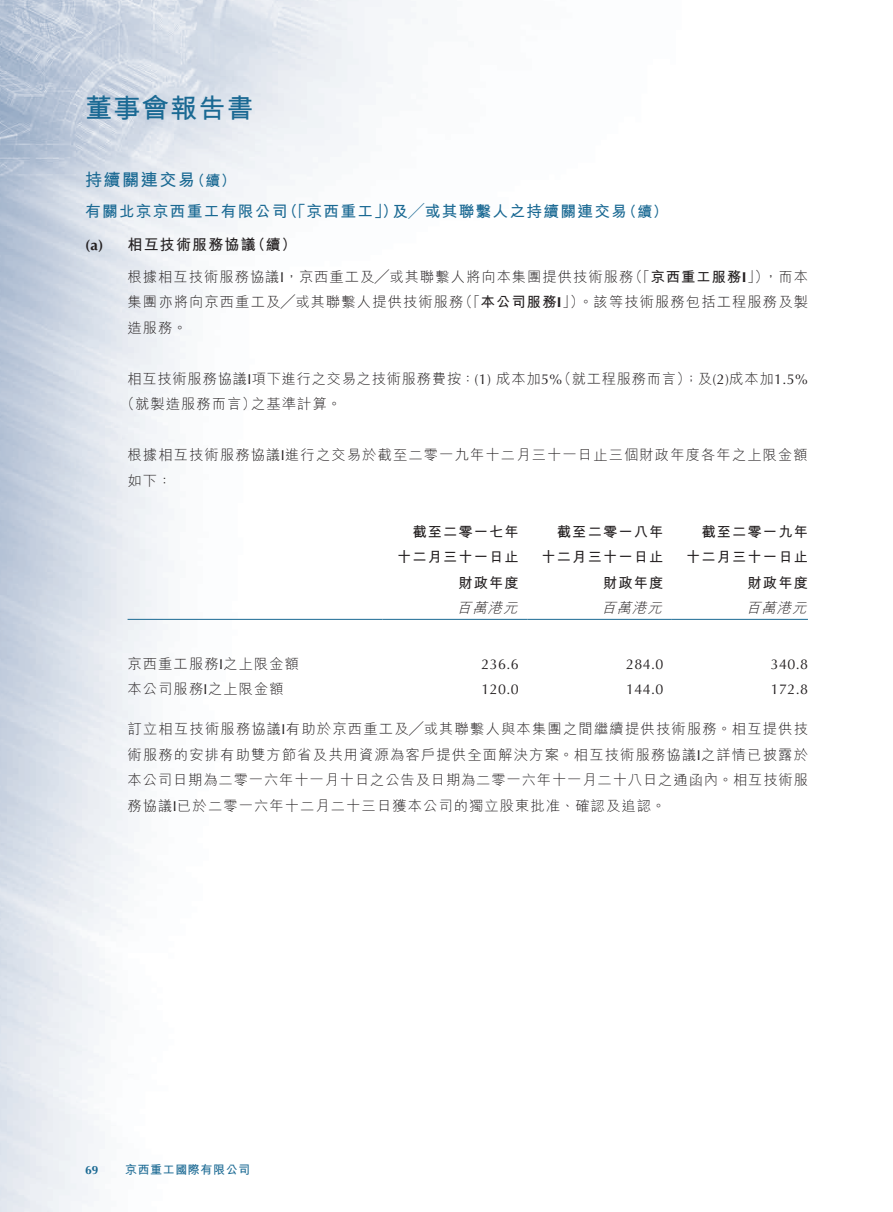
<style>
.page{position:relative;width:893px;height:1212px;background:#fff}
.page>*{position:absolute;margin:0;border:0;box-sizing:border-box;transform-origin:0 0}
.t1{font:700 27px "M Hei HK";letter-spacing:.05em;color:#1a6993}
._01_H1{font:700 17.25px "M Hei HK";letter-spacing:.08em;color:#1a6993}
._02_H2{font:700 15.75px "M Hei HK";letter-spacing:.08em;color:#1a6993}
._03_H3{font:700 15px "M Hei HK";letter-spacing:.08em;color:#231f20}
._01_H1-2{font:700 15px "M Hei HK";color:#1a6993}
._02_H2-2{font:700 15px "M Hei HK";color:#1a6993}
._03_H3-2{font:700 15px "Optima LT Std";color:#231f20}
._00_txt{font:300 14.25px/25.5px "M Hei HK";letter-spacing:.08em;color:#231f20}
._00_txt-2{font:300 14.25px/25.5px "M Hei HK";letter-spacing:.055em;color:#231f20}
._50_Table_txt{font:700 14.25px "M Hei HK";letter-spacing:.08em;color:#231f20}
._50_Table_txt-2{font:14.25px "Optima LT Std";letter-spacing:.03em;color:#231f20}
._50_Table_txt-3{font:300 14.25px "M Hei HK";letter-spacing:.08em;color:#231f20}
._50_Table_txt-4{font:italic 300 14.25px "M Hei HK";color:#231f20}
._00_txt-3{font:700 14.25px "M Hei HK";letter-spacing:.075em;color:#231f20}
.t2{font:700 12px "M Hei HK";letter-spacing:.05em;color:#1a6993}
.t3{font:700 12px "Optima LT Std";color:#1a6993}
.s1{font-family:"Optima LT Std";font-weight:400}
.s2{font-weight:700}
.s3{font-family:"Optima LT Std";font-weight:700}
.s4{font-weight:300}
.s5{font-family:"Optima LT Std"}
</style>
<div class="page">
<img style="left:0;top:0;width:808px;height:1212px">
<hr style="left:128px;top:619px;width:255px;height:1px;background:#1a6993">
<hr style="left:383px;top:619px;width:144px;height:1px;background:#1a6993">
<hr style="left:527px;top:619px;width:145px;height:1px;background:#1a6993">
<hr style="left:672px;top:619px;width:136px;height:1px;background:#1a6993">
<h1 class="t1" style="left:85px;top:88px;width:170px">董事會報告書</h1>
<p class="_01_H1" style="left:85px;top:167px;width:112px">持續關連交易</p>
<p class="_01_H1-2" style="left:190px;top:169px;width:47px">（續(</p>
<p class="_02_H2" style="left:392px;top:200px;width:236px">及╱或其聯繫人之持續關連交易</p>
<p class="_02_H2" style="left:85px;top:200px;width:204px">有關北京京西重工有限公司</p>
<p class="_03_H3" style="left:251px;top:233px;width:47px">（續(</p>
<p class="_02_H2" style="left:282px;top:200px;width:117px">（「京西重工」）</p>
<p class="_02_H2-2" style="left:622px;top:201px;width:47px">（續(</p>
<p class="_03_H3" style="left:128px;top:233px;width:130px">相互技術服務協議</p>
<p class="_03_H3-2" style="left:85px;top:236px;width:20px">a( )</p>
<p class="_00_txt" style="left:459px;top:263px;width:351px;text-indent:-331px">根據相互技術服務協議<span class="s1">I</span>，京西重工及╱或其聯繫人將向本集團提供技術服務<br>（「<span class="s2">本公司服務</span><span class="s3">I</span>」）。該等技術服務包括工程服務及製</p>
<p class="_00_txt-3" style="left:628px;top:266px;width:142px"><span class="s4">（「</span>京西重工服務<span class="s5">I</span><span class="s4">」）</span></p>
<p class="_00_txt" style="left:764px;top:263px;width:46px">，而本</p>
<p class="_00_txt" style="left:128px;top:289px;width:337px">集團亦將向京西重工及╱或其聯繫人提供技術服務造服務。</p>
<p class="_00_txt-2" style="left:557px;top:365px;width:252px">（就工程服務而言）；及 <span class="s1">)2(</span> 成本加<span class="s1">1.5%</span></p>
<p class="_00_txt-2" style="left:251px;top:365px;width:312px;text-indent:-124px">相互技術服務協議<span class="s1">I</span>項下進行之交易之技術服務費按： <span class="s1">1( )</span> 成本加<span class="s1">5%</span>之基準計算。</p>
<p class="_00_txt" style="left:120px;top:391px;width:137px">（就製造服務而言）</p>
<p class="_00_txt" style="left:128px;top:442px;width:682px">根據相互技術服務協議<span class="s1">I</span>進行之交易於截至二零一九年十二月三十一日止三個財政年度各年之上限金額如下：</p>
<p class="_50_Table_txt" style="left:412px;top:521px;width:108px">截至二零一七年</p>
<p class="_50_Table_txt" style="left:397px;top:547px;width:123px">十二月三十一日止</p>
<p class="_50_Table_txt" style="left:458px;top:572px;width:62px">財政年度</p>
<p class="_50_Table_txt" style="left:557px;top:521px;width:108px">截至二零一八年</p>
<p class="_50_Table_txt" style="left:542px;top:547px;width:123px">十二月三十一日止</p>
<p class="_50_Table_txt" style="left:603px;top:572px;width:62px">財政年度</p>
<p class="_50_Table_txt" style="left:701px;top:521px;width:108px">截至二零一九年</p>
<p class="_50_Table_txt" style="left:686px;top:547px;width:123px">十二月三十一日止</p>
<p class="_50_Table_txt" style="left:748px;top:572px;width:62px">財政年度</p>
<p class="_50_Table_txt-4" style="left:746px;top:598px;width:67px">百萬港元</p>
<p class="_50_Table_txt-4" style="left:457px;top:598px;width:67px">百萬港元</p>
<p class="_50_Table_txt-4" style="left:602px;top:598px;width:67px">百萬港元</p>
<p class="_50_Table_txt-3" style="left:128px;top:654px;width:173px">京西重工服務<span class="s1">I</span>之上限金額</p>
<p class="_50_Table_txt-2" style="left:482px;top:656px;width:39px">236.6</p>
<p class="_50_Table_txt-2" style="left:626px;top:656px;width:39px">284.0</p>
<p class="_50_Table_txt-2" style="left:771px;top:656px;width:39px">340.8</p>
<p class="_50_Table_txt-3" style="left:128px;top:679px;width:158px">本公司服務<span class="s1">I</span>之上限金額</p>
<p class="_00_txt" style="left:128px;top:716px;width:682px;text-align:justify">訂立相互技術服務協議<span class="s1">I</span>有助於京西重工及╱或其聯繫人與本集團之間繼續提供技術服務。相互提供技術服務的安排有助雙方節省及共用資源為客戶提供全面解決方案。相互技術服務協議<span class="s1">I</span>之詳情已披露於本公司日期為二零一六年十一月十日之公告及日期為二零一六年十一月二十八日之通函內。相互技術服務協議<span class="s1">I</span>已於二零一六年十二月二十三日獲本公司的獨立股東批准、確認及追認。</p>
<p class="_50_Table_txt-2" style="left:482px;top:681px;width:39px">120.0</p>
<p class="_50_Table_txt-2" style="left:626px;top:681px;width:39px">144.0</p>
<p class="_50_Table_txt-2" style="left:771px;top:681px;width:39px">172.8</p>
<p class="t3" style="left:85px;top:1163px;width:15px">69</p>
<p class="t2" style="left:125px;top:1161px;width:127px">京西重工國際有限公司</p>
</div>
